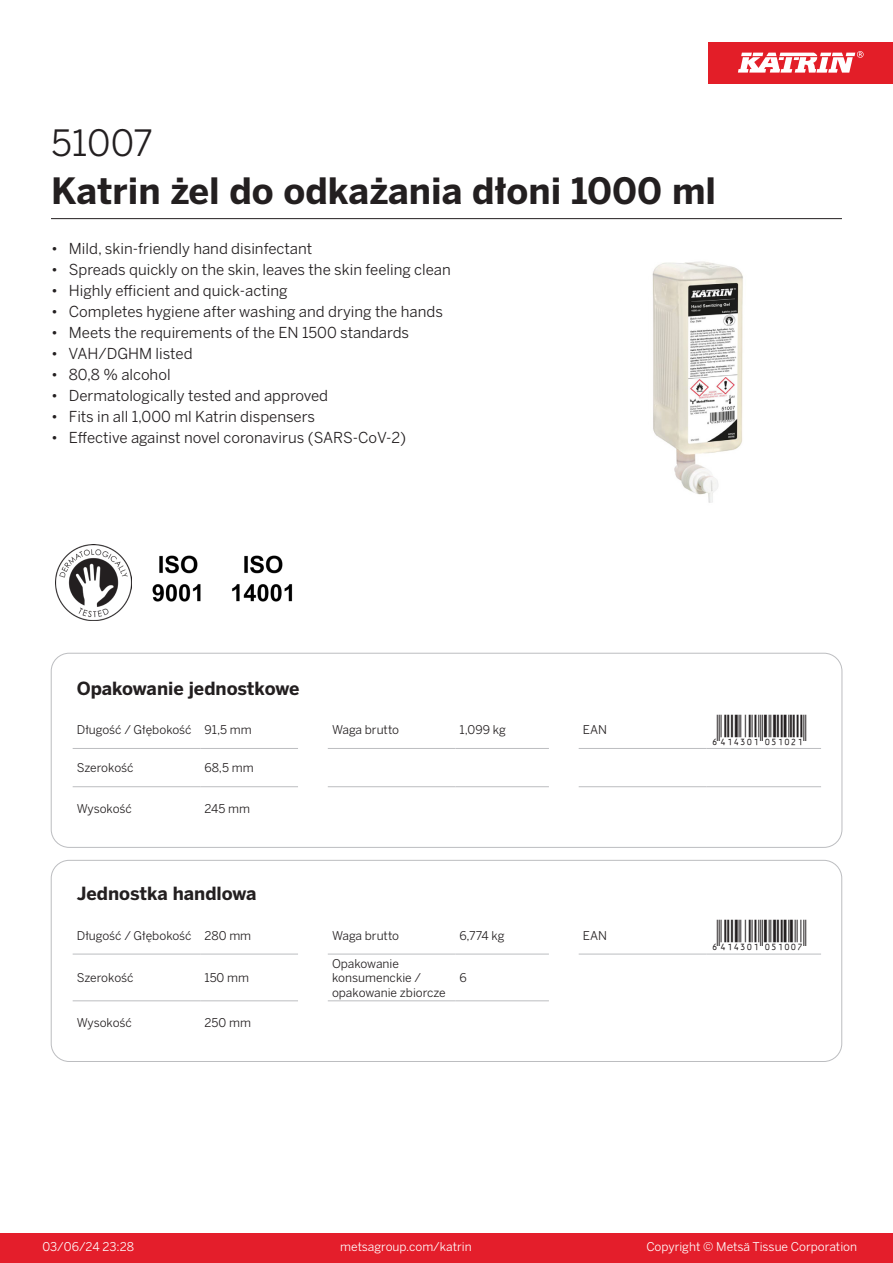
<style>
.page{position:relative;width:893px;height:1263px;background:#fff}
.page>*{position:absolute;margin:0;border:0;box-sizing:border-box;transform-origin:0 0}
.Product_Name{font:700 36px "Benton Sans";color:#231f20}
.External_material_co{font:36px "Benton Sans";letter-spacing:-.005em;color:#231f20}
.T_EAN{font:30px "Viisas EAN Matala";color:#231f20}
.T_TableHeader{font:700 18px "Benton Sans";color:#231f20}
.MarketingBullets{font:15px "Benton Sans";color:#231f20}
.T_TableBody{font:12px/14.4px "Benton Sans";color:#231f20}
.t1{font:12px "Benton Sans";color:#fff}
</style>
<div class="page">
<div style="left:0;top:1233px;width:893px;height:30px;background:#e41e2b"></div>
<div style="left:708px;top:43px;width:185px;height:41px;background:#e31e28"></div>
<svg style="left:738px;top:51px;width:126px;height:22px"></svg>
<hr style="left:73px;top:748px;width:127px;height:1px;background:#bcbdc0">
<hr style="left:200px;top:748px;width:98px;height:1px;background:#bcbdc0">
<hr style="left:328px;top:748px;width:127px;height:1px;background:#bcbdc0">
<hr style="left:455px;top:748px;width:94px;height:1px;background:#bcbdc0">
<hr style="left:579px;top:748px;width:127px;height:1px;background:#bcbdc0">
<hr style="left:706px;top:748px;width:115px;height:1px;background:#bcbdc0">
<hr style="left:73px;top:786px;width:127px;height:1px;background:#bcbdc0">
<hr style="left:200px;top:786px;width:98px;height:1px;background:#bcbdc0">
<hr style="left:328px;top:786px;width:127px;height:1px;background:#bcbdc0">
<hr style="left:455px;top:786px;width:94px;height:1px;background:#bcbdc0">
<hr style="left:579px;top:786px;width:127px;height:1px;background:#bcbdc0">
<hr style="left:706px;top:786px;width:115px;height:1px;background:#bcbdc0">
<div style="left:51px;top:653px;width:791px;height:194px;border:1px solid #bcbdc0;border-radius:18px"></div>
<hr style="left:73px;top:954px;width:127px;height:1px;background:#bcbdc0">
<hr style="left:200px;top:954px;width:98px;height:1px;background:#bcbdc0">
<hr style="left:328px;top:954px;width:127px;height:1px;background:#bcbdc0">
<hr style="left:455px;top:954px;width:94px;height:1px;background:#bcbdc0">
<hr style="left:579px;top:954px;width:127px;height:1px;background:#bcbdc0">
<hr style="left:706px;top:954px;width:115px;height:1px;background:#bcbdc0">
<hr style="left:73px;top:1000px;width:127px;height:1px;background:#bcbdc0">
<hr style="left:200px;top:1000px;width:98px;height:1px;background:#bcbdc0">
<hr style="left:328px;top:1000px;width:127px;height:1px;background:#bcbdc0">
<hr style="left:455px;top:1000px;width:94px;height:1px;background:#bcbdc0">
<div style="left:51px;top:860px;width:791px;height:202px;border:1px solid #bcbdc0;border-radius:18px"></div>
<img style="left:652px;top:261px;width:91px;height:242px">
<img style="left:55px;top:544px;width:77px;height:77px">
<img style="left:152px;top:555px;width:49px;height:47px">
<img style="left:232px;top:555px;width:61px;height:47px">
<hr style="left:51px;top:218px;width:791px;height:1px;background:#231f20">
<p class="External_material_co" style="left:51px;top:121px;width:103px">51007</p>
<p class="Product_Name" style="left:51px;top:168px;width:667px">Katrin żel do odkażania dłoni 1000 ml</p>
<p class="MarketingBullets" style="left:51px;top:239px;width:263px">• Mild, skin-friendly hand disinfectant</p>
<p class="MarketingBullets" style="left:51px;top:260px;width:401px">• Spreads quickly on the skin, leaves the skin feeling clean</p>
<p class="MarketingBullets" style="left:51px;top:281px;width:238px">• Highly efficient and quick-acting</p>
<p class="MarketingBullets" style="left:51px;top:302px;width:393px">• Completes hygiene after washing and drying the hands</p>
<p class="MarketingBullets" style="left:51px;top:323px;width:360px">• Meets the requirements of the EN 1500 standards</p>
<p class="MarketingBullets" style="left:51px;top:344px;width:143px">• VAH/DGHM listed</p>
<p class="MarketingBullets" style="left:51px;top:365px;width:121px">• 80,8 % alcohol</p>
<p class="MarketingBullets" style="left:51px;top:386px;width:279px">• Dermatologically tested and approved</p>
<p class="MarketingBullets" style="left:51px;top:407px;width:266px">• Fits in all 1,000 ml Katrin dispensers</p>
<p class="MarketingBullets" style="left:51px;top:428px;width:357px">• Effective against novel coronavirus (SARS-CoV-2)</p>
<p class="T_TableHeader" style="left:77px;top:677px;width:224px">Opakowanie jednostkowe</p>
<p class="T_TableBody" style="left:77px;top:722px;width:116px">Długość / Głębokość</p>
<p class="T_TableBody" style="left:204px;top:722px;width:49px">91,5 mm</p>
<p class="T_TableBody" style="left:332px;top:722px;width:69px">Waga brutto</p>
<p class="T_TableBody" style="left:460px;top:722px;width:48px">1,099 kg</p>
<p class="T_TableBody" style="left:583px;top:722px;width:26px">EAN</p>
<p class="T_EAN" style="left:710px;top:714px;width:97px">*6414301051021*</p>
<p class="T_TableBody" style="left:77px;top:761px;width:58px">Szerokość</p>
<p class="T_TableBody" style="left:204px;top:761px;width:51px">68,5 mm</p>
<p class="T_TableBody" style="left:77px;top:801px;width:56px">Wysokość</p>
<p class="T_TableBody" style="left:204px;top:801px;width:47px">245 mm</p>
<p class="T_TableHeader" style="left:77px;top:882px;width:181px">Jednostka handlowa</p>
<p class="T_TableBody" style="left:77px;top:928px;width:116px">Długość / Głębokość</p>
<p class="T_TableBody" style="left:204px;top:928px;width:48px">280 mm</p>
<p class="T_TableBody" style="left:332px;top:928px;width:69px">Waga brutto</p>
<p class="T_TableBody" style="left:460px;top:928px;width:46px">6,774 kg</p>
<p class="T_TableBody" style="left:583px;top:928px;width:26px">EAN</p>
<p class="T_EAN" style="left:710px;top:919px;width:97px">*6414301051007*</p>
<p class="T_TableBody" style="left:77px;top:971px;width:58px">Szerokość</p>
<p class="T_TableBody" style="left:204px;top:971px;width:46px">150 mm</p>
<p class="T_TableBody" style="left:332px;top:956px;width:115px">Opakowanie konsumenckie / opakowanie zbiorcze</p>
<p class="T_TableBody" style="left:460px;top:971px;width:9px">6</p>
<p class="T_TableBody" style="left:77px;top:1015px;width:56px">Wysokość</p>
<p class="T_TableBody" style="left:204px;top:1015px;width:48px">250 mm</p>
<p class="t1" style="left:43px;top:1239px;width:93px">03/06/24 23:28</p>
<p class="t1" style="left:340px;top:1239px;width:133px">metsagroup.com/katrin</p>
<p class="t1" style="left:646px;top:1239px;width:212px">Copyright © Metsä Tissue Corporation</p>
</div>
